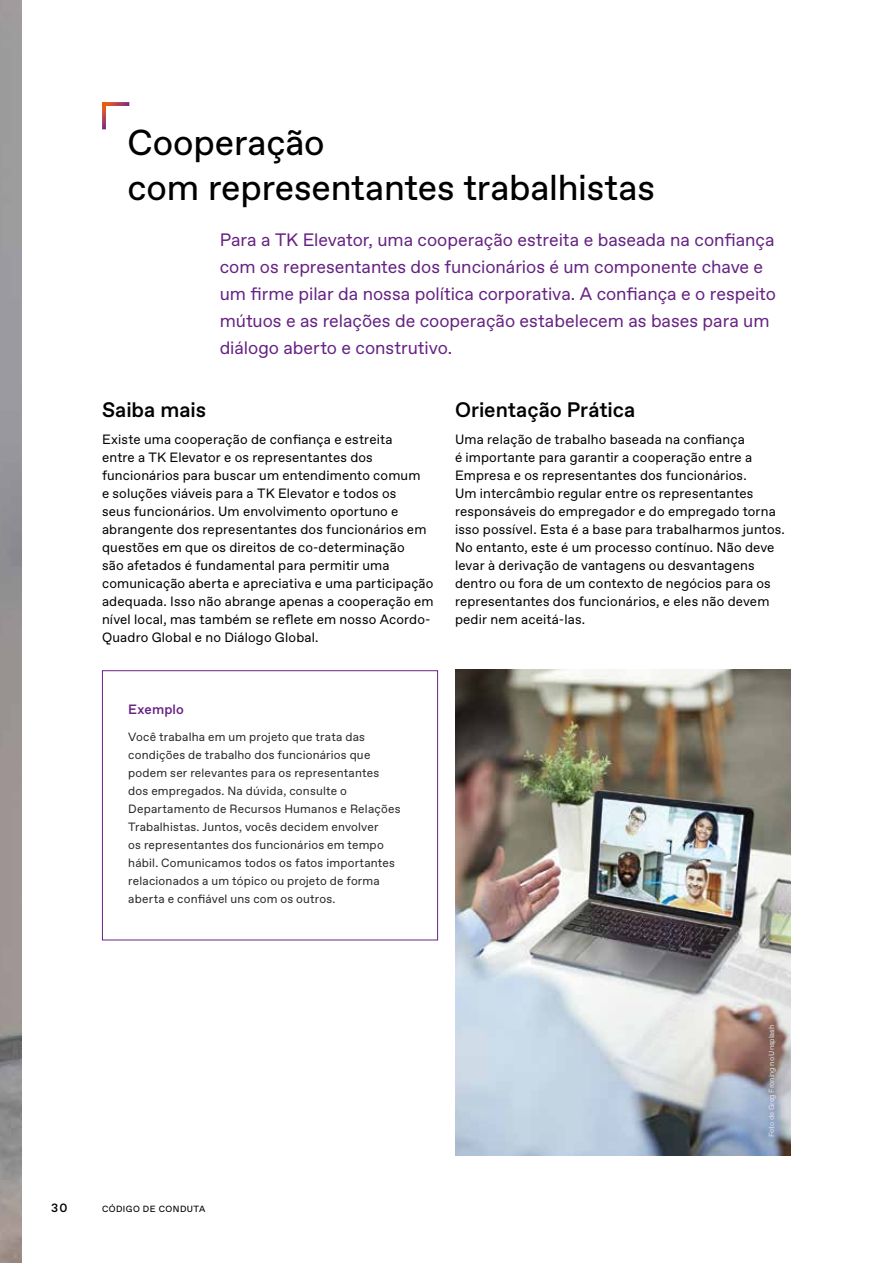
<style>
.page{position:relative;width:893px;height:1263px;background:#fff}
.page>*{position:absolute;margin:0;border:0;box-sizing:border-box;transform-origin:0 0}
.t1{font:36px/45px "TKE Type";letter-spacing:-.005em;color:#000}
.t2{font:500 21px "TKE Type";letter-spacing:-.005em;color:#000}
.t3{font:18px/27px "TKE Type";color:#662383}
.t4{font:13.5px/18px "TKE Type";letter-spacing:.01em;color:#000}
.t5{font:500 13.5px "TKE Type";letter-spacing:.015em;color:#662383}
.t6{font:12px/18px "TKE Type";letter-spacing:.015em;color:#282827}
.t7{font:500 12px "TKE Type";color:#000}
.t8{font:9px "TKE Type";letter-spacing:.05em;color:#000}
.t9{font:7.5px "TKE Type";letter-spacing:-.015em;color:#e3e3e3}
</style>
<div class="page">
<img style="left:0;top:0;width:21px;height:1263px">
<svg style="left:102px;top:106px;width:4px;height:23px"></svg>
<svg style="left:102px;top:102px;width:27px;height:4px"></svg>
<div style="left:102px;top:670px;width:336px;height:270px;border:1px solid #662383"></div>
<hr style="left:892px;top:0;width:1px;height:1263px;background:#e3e3e3">
<img style="left:455px;top:669px;width:336px;height:486px">
<h1 class="t1" style="left:128px;top:121px;width:529px">Cooperação<br>com representantes trabalhistas</h1>
<p class="t3" style="left:220px;top:227px;width:558px">Para a TK Elevator, uma cooperação estreita e baseada na confiança com os representantes dos funcionários é um componente chave e um firme pilar da nossa política corporativa. A confiança e o respeito mútuos e as relações de cooperação estabelecem as bases para um diálogo aberto e construtivo.</p>
<h2 class="t2" style="left:102px;top:397px;width:106px">Saiba mais</h2>
<p class="t4" style="left:102px;top:431px;width:333px">Existe uma cooperação de confiança e estreita<br>entre a TK Elevator e os representantes dos funcionários para buscar um entendimento comum<br>e soluções viáveis para a TK Elevator e todos os<br>seus funcionários. Um envolvimento oportuno e abrangente dos representantes dos funcionários em questões em que os direitos de co-determinação<br>são afetados é fundamental para permitir uma comunicação aberta e apreciativa e uma participação adequada. Isso não abrange apenas a cooperação em nível local, mas também se reflete em nosso Acordo-Quadro Global e no Diálogo Global.</p>
<h2 class="t2" style="left:455px;top:397px;width:182px">Orientação Prática</h2>
<p class="t4" style="left:455px;top:431px;width:331px">Uma relação de trabalho baseada na confiança<br>é importante para garantir a cooperação entre a Empresa e os representantes dos funcionários.<br>Um intercâmbio regular entre os representantes responsáveis do empregador e do empregado torna isso possível. Esta é a base para trabalharmos juntos.<br>No entanto, este é um processo contínuo. Não deve levar à derivação de vantagens ou desvantagens dentro ou fora de um contexto de negócios para os representantes dos funcionários, e eles não devem pedir nem aceitá-las.</p>
<p class="t5" style="left:128px;top:701px;width:57px">Exemplo</p>
<p class="t6" style="left:128px;top:728px;width:274px">Você trabalha em um projeto que trata das condições de trabalho dos funcionários que podem ser relevantes para os representantes dos empregados. Na dúvida, consulte o Departamento de Recursos Humanos e Relações Trabalhistas. Juntos, vocês decidem envolver<br>os representantes dos funcionários em tempo hábil. Comunicamos todos os fatos importantes relacionados a um tópico ou projeto de forma aberta e confiável uns com os outros.</p>
<p class="t7" style="left:51px;top:1201px;width:18px">30</p>
<p class="t8" style="left:102px;top:1203px;width:105px">CÓDIGO DE CONDUTA</p>
<p class="t9" style="left:767px;top:1137px;width:114px;rotate:-90deg">Foto de Greg Froning no Unsplash</p>
</div>
